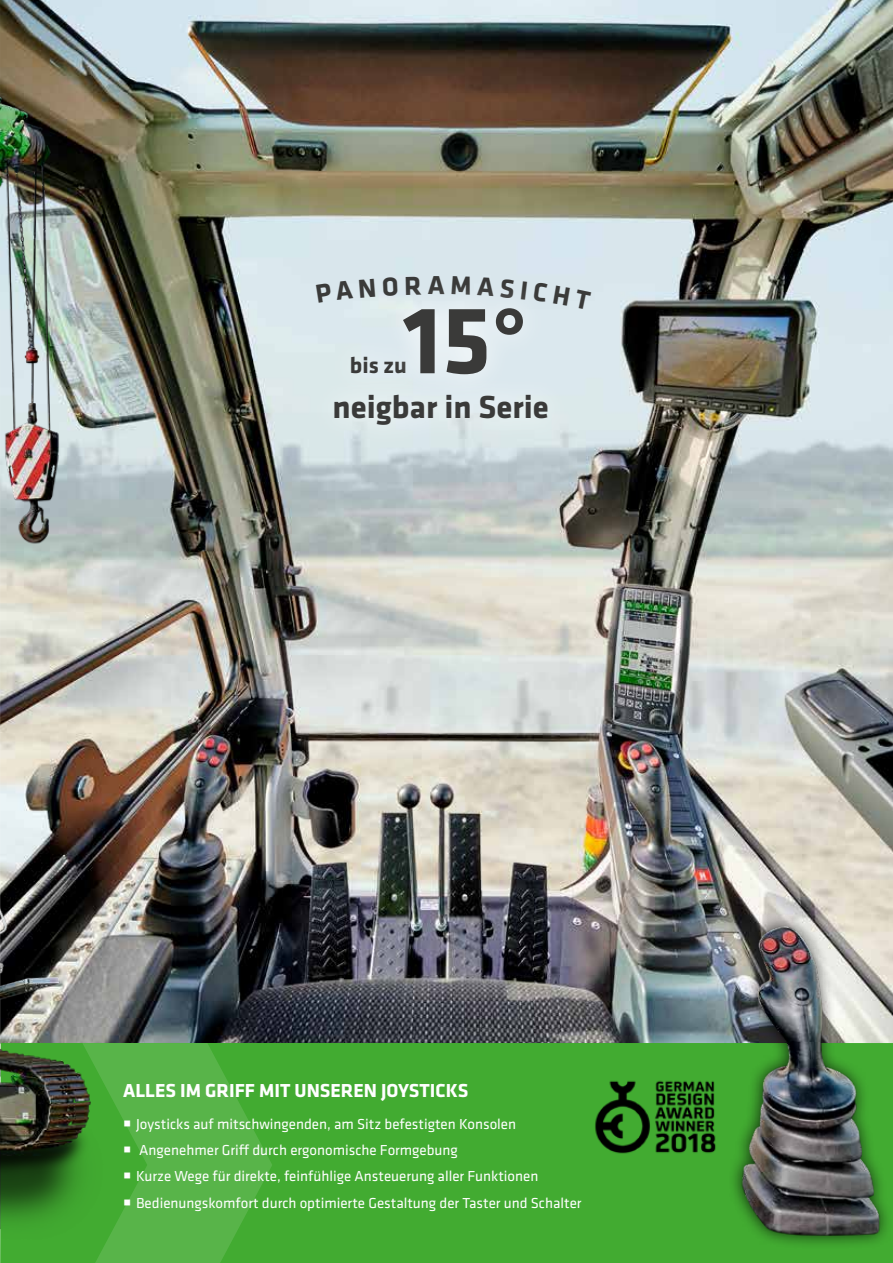
<style>
.page{position:relative;width:893px;height:1263px;background:#fff}
.page>*{position:absolute;margin:0;border:0;box-sizing:border-box;transform-origin:0 0}
.t1{font:700 99.15px "Klavika Basic";color:#3a3a39}
.t2{font:700 33px "Klavika Basic";color:#3a3a39}
.t3{font:700 27px "Klavika Basic";color:#3a3a39}
.t4{font:700 23.1px "Klavika Basic";color:#3a3a39}
.t5{font:700 19.5px "Klavika Basic";color:#fff}
.t6{font:15px/26.2px "Klavika Basic";color:#fff}
</style>
<div class="page">
<img style="left:237px;top:0;width:656px;height:1043px">
<div style="left:272px;top:1043px;width:621px;height:220px;background:#42ab31"></div>
<img style="left:0;top:0;width:237px;height:1263px">
<img style="left:566px;top:1005px;width:129px;height:224px">
<div style="left:728px;top:912px;width:165px;height:338px;background:#000;opacity:.75"></div>
<img style="left:695px;top:912px;width:192px;height:338px">
<div style="left:326px;top:333px;width:105px;height:66px;background:#dce9ed"></div>
<div style="left:380px;top:283px;width:168px;height:117px;background:#e1ebf0"></div>
<div style="left:309px;top:371px;width:264px;height:79px;background:#deeaec"></div>
<svg style="left:82px;top:1043px;width:190px;height:220px;background:#50af40"></svg>
<svg style="left:316px;top:280px;width:37px;height:23px"></svg>
<svg style="left:359px;top:278px;width:16px;height:19px"></svg>
<svg style="left:383px;top:277px;width:15px;height:6px"></svg>
<svg style="left:406px;top:276px;width:15px;height:7px"></svg>
<svg style="left:451px;top:276px;width:19px;height:7px"></svg>
<svg style="left:477px;top:277px;width:37px;height:6px"></svg>
<svg style="left:521px;top:281px;width:6px;height:2px"></svg>
<div style="left:533px;top:282px;width:58px;height:28px;background:#d9e6ec"></div>
<h3 class="t3" style="left:428px;top:266px;width:19px">A</h3>
<h1 class="t1" style="left:403px;top:269px;width:126px">15°</h1>
<h2 class="t2" style="left:332px;top:384px;width:218px">neigbar in Serie</h2>
<h3 class="t4" style="left:350px;top:348px;width:59px">bis zu</h3>
<h3 class="t5" style="left:123px;top:1077px;width:346px">ALLES IM GRIFF MIT UNSEREN JOYSTICKS</h3>
<p class="t6" style="left:136px;top:1110px;width:447px">Joysticks auf mitschwingenden, am Sitz befestigten Konsolen Angenehmer Griff durch ergonomische Formgebung<br>Kurze Wege für direkte, feinfühlige Ansteuerung aller Funktionen Bedienungskomfort durch optimierte Gestaltung der Taster und Schalter</p>
</div>
